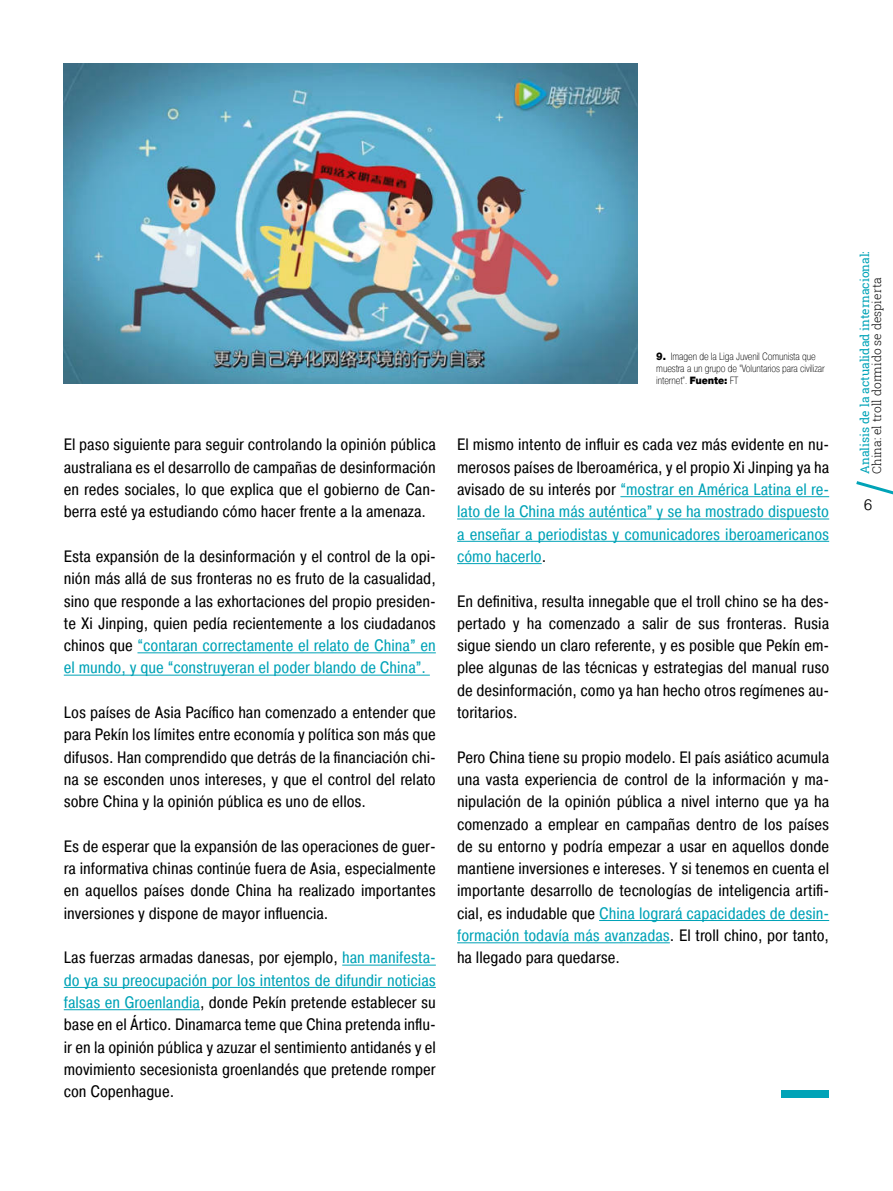
<style>
.page{position:relative;width:893px;height:1191px;background:#fff}
.page>*{position:absolute;margin:0;border:0;box-sizing:border-box;transform-origin:0 0}
.t1{font:16.5px/22.4px "Pragmatica Cond";color:#000;text-align:justify}
.t2{font:16.5px/22.4px "Pragmatica Cond";color:#00a3b7;text-align:justify}
.t3{font:300 15px "Pragmatica";color:#000}
.t4{font:12px "Roboto Slab";color:#00a3b7}
.t5{font:300 12px "Roboto Slab";color:#000}
.t6{font:200 10.5px/12px "Pragmatica Cond";letter-spacing:-.01em;color:#000}
.s1{font-weight:900}
.s2{color:#00a3b7}
.s3{color:#000}
</style>
<div class="page">
<svg style="left:856px;top:481px;width:37px;height:14px"></svg>
<hr style="left:137px;top:652px;width:299px;height:1px;background:#00a3b7">
<hr style="left:64px;top:674px;width:366px;height:1px;background:#00a3b7">
<hr style="left:342px;top:964px;width:94px;height:1px;background:#00a3b7">
<hr style="left:64px;top:987px;width:372px;height:1px;background:#00a3b7">
<hr style="left:64px;top:1009px;width:136px;height:1px;background:#00a3b7">
<hr style="left:620px;top:496px;width:209px;height:1px;background:#00a3b7">
<hr style="left:457px;top:518px;width:372px;height:1px;background:#00a3b7">
<hr style="left:457px;top:541px;width:372px;height:1px;background:#00a3b7">
<hr style="left:457px;top:563px;width:85px;height:1px;background:#00a3b7">
<hr style="left:599px;top:920px;width:230px;height:1px;background:#00a3b7">
<hr style="left:457px;top:942px;width:213px;height:1px;background:#00a3b7">
<img style="left:64px;top:64px;width:574px;height:319px">
<div style="left:781px;top:1089px;width:48px;height:8px;background:#00a3b7"></div>
<p class="t6" style="left:656px;top:350px;width:170px"><span class="s1">9.</span> Imagen de la Liga Juvenil Comunista que muestra a un grupo de “Voluntarios para civilizar internet”. <span class="s1">Fuente:</span> FT</p>
<p class="t1" style="left:64px;top:433px;width:374px">El paso siguiente para seguir controlando la opinión pública australiana es el desarrollo de campañas de desinformación en redes sociales, lo que explica que el gobierno de Can&shy;berra esté ya estudiando cómo hacer frente a la amenaza.</p>
<p class="t1" style="left:64px;top:545px;width:374px">Esta expansión de la desinformación y el control de la opi&shy;nión más allá de sus fronteras no es fruto de la casualidad, sino que responde a las exhortaciones del propio presiden&shy;te Xi Jinping, quien pedía recientemente a los ciudadanos chinos que <span class="s2">“contaran correctamente el relato de China” en el mundo, y que “construyeran el poder blando de China”.</span></p>
<p class="t1" style="left:64px;top:701px;width:374px">Los países de Asia Pacífico han comenzado a entender que para Pekín los límites entre economía y política son más que difusos. Han comprendido que detrás de la financiación chi&shy;na se esconden unos intereses, y que el control del relato sobre China y la opinión pública es uno de ellos.</p>
<p class="t1" style="left:64px;top:835px;width:374px">Es de esperar que la expansión de las operaciones de guer&shy;ra informativa chinas continúe fuera de Asia, especialmente en aquellos países donde China ha realizado importantes inversiones y dispone de mayor influencia.</p>
<p class="t1" style="left:64px;top:946px;width:374px">Las fuerzas armadas danesas, por ejemplo, <span class="s2">han manifesta&shy;do ya su preocupación por los intentos de difundir noticias falsas en Groenlandia</span>, donde Pekín pretende establecer su base en el Ártico. Dinamarca teme que China pretenda influ&shy;ir en la opinión pública y azuzar el sentimiento antidanés y el movimiento secesionista groenlandés que pretende romper con Copenhague.</p>
<p class="t2" style="left:457px;top:433px;width:374px"><span class="s3">El mismo intento de influir es cada vez más evidente en nu&shy;merosos países de Iberoamérica, y el propio Xi Jinping ya ha avisado de su interés por</span> “mostrar en América Latina el re&shy;lato de la China más auténtica” y se ha mostrado dispuesto a enseñar a periodistas y comunicadores iberoamericanos cómo hacerlo<span class="s3">.</span></p>
<p class="t1" style="left:457px;top:589px;width:374px">En definitiva, resulta innegable que el troll chino se ha des&shy;pertado y ha comenzado a salir de sus fronteras. Rusia sigue siendo un claro referente, y es posible que Pekín em&shy;plee algunas de las técnicas y estrategias del manual ruso de desinformación, como ya han hecho otros regímenes au&shy;toritarios.</p>
<p class="t1" style="left:457px;top:745px;width:374px">Pero China tiene su propio modelo. El país asiático acumula una vasta experiencia de control de la información y ma&shy;nipulación de la opinión pública a nivel interno que ya ha comenzado a emplear en campañas dentro de los países de su entorno y podría empezar a usar en aquellos donde mantiene inversiones e intereses. Y si tenemos en cuenta el importante desarrollo de tecnologías de inteligencia artifi&shy;cial, es indudable que <span class="s2">China logrará capacidades de desin&shy;formación todavía más avanzadas</span>. El troll chino, por tanto, ha llegado para quedarse.</p>
<p class="t4" style="left:857px;top:474px;width:224px;rotate:-90deg">Analisis de la actualidad internacional:</p>
<p class="t5" style="left:869px;top:474px;width:198px;rotate:-90deg">China: el troll dormido se despierta</p>
<p class="t3" style="left:864px;top:495px;width:10px">6</p>
</div>
